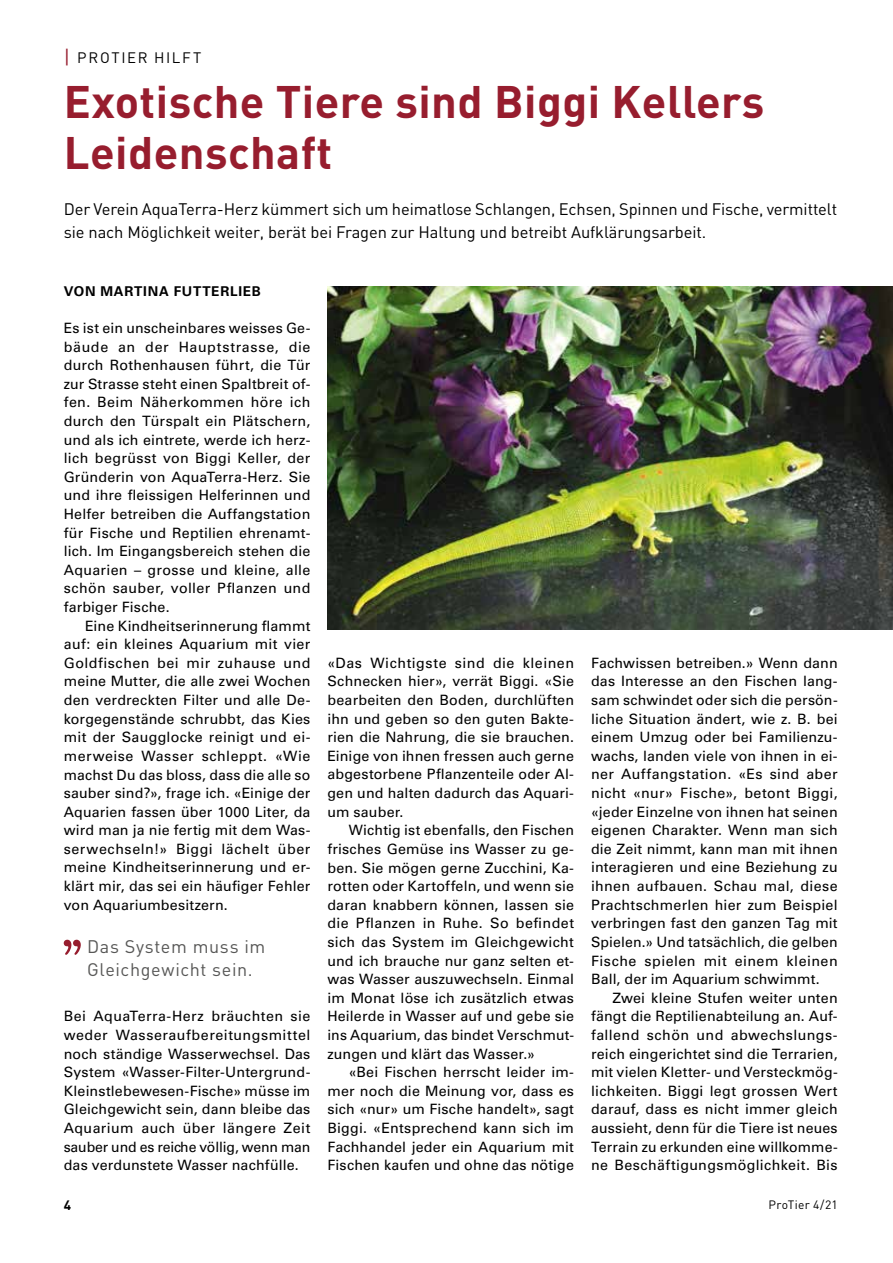
<style>
.page{position:relative;width:893px;height:1263px;background:#fff}
.page>*{position:absolute;margin:0;border:0;box-sizing:border-box;transform-origin:0 0}
.t1{font:51.45px "American Typewriter";color:#971d2e}
.t2{font:700 45px/51px "DIN";letter-spacing:.01em;color:#971d2e}
.t3{font:18px/22.5px "DIN";letter-spacing:.035em;color:#575756}
.t4{font:16.5px/22.5px "DIN";letter-spacing:-.005em;color:#000}
.t5{font:15px "DIN";letter-spacing:.11em;color:#000}
.t6{font:14.25px/18.6px "Univers LT Std";letter-spacing:.01em;color:#000;text-align:justify}
.t7{font:700 13.5px "Univers LT Std";letter-spacing:.055em;color:#000}
.t8{font:700 13.5px "DIN";color:#000}
.t9{font:12px "DIN";letter-spacing:.025em;color:#000}
.s1{font-size:19.5px;color:#971d2e}
</style>
<div class="page">
<img style="left:327px;top:287px;width:566px;height:342px">
<p class="t5" style="left:64px;top:49px;width:139px"><span class="s1">|</span> PROTIER HILFT</p>
<h2 class="t2" style="left:64px;top:74px;width:702px">Exotische Tiere sind Biggi Kellers<br>Leidenschaft</h2>
<p class="t4" style="left:64px;top:198px;width:775px">Der Verein AquaTerra-Herz kümmert sich um heimatlose Schlangen, Echsen, Spinnen und Fische, vermittelt sie nach Möglichkeit weiter, berät bei Fragen zur Haltung und betreibt Aufklärungsarbeit.</p>
<p class="t7" style="left:64px;top:283px;width:199px">VON MARTINA FUTTERLIEB</p>
<p class="t6" style="left:64px;top:319px;width:248px">Es ist ein unscheinbares weisses Ge&shy;bäude an der Hauptstrasse, die durch Rothenhausen führt, die Tür zur Strasse steht einen Spaltbreit of&shy;fen. Beim Näherkommen höre ich durch den Türspalt ein Plätschern, und als ich eintrete, werde ich herz&shy;lich begrüsst von Biggi Keller, der Gründerin von AquaTerra-Herz. Sie und ihre fleissigen Helferinnen und Helfer betreiben die Auffangstation für Fische und Reptilien ehrenamt&shy;lich. Im Eingangsbereich stehen die Aquarien – grosse und kleine, alle schön sauber, voller Pflanzen und farbiger Fische.</p>
<p class="t6" style="left:64px;top:616px;width:248px;text-indent:21px">Eine Kindheitserinnerung flammt auf: ein kleines Aquarium mit vier Goldfischen bei mir zuhause und meine Mutter, die alle zwei Wochen den verdreckten Filter und alle De&shy;korgegenstände schrubbt, das Kies mit der Saugglocke reinigt und ei&shy;merweise Wasser schleppt. «Wie machst Du das bloss, dass die alle so sauber sind?», frage ich. «Einige der Aquarien fassen über 1000 Liter, da wird man ja nie fertig mit dem Was&shy;serwechseln!» Biggi lächelt über meine Kindheitserinnerung und er&shy;klärt mir, das sei ein häufiger Fehler von Aquariumbesitzern.</p>
<h1 class="t1" style="left:61px;top:919px;width:24px">”</h1>
<p class="t3" style="left:87px;top:935px;width:180px">Das System muss im<br>Gleichgewicht sein.</p>
<p class="t6" style="left:64px;top:1007px;width:248px">Bei AquaTerra-Herz bräuchten sie weder Wasseraufbereitungsmittel noch ständige Wasserwechsel. Das System «Wasser-Filter-Untergrund-Kleinstlebewesen-Fische» müsse im Gleichgewicht sein, dann bleibe das Aquarium auch über längere Zeit sauber und es reiche völlig, wenn man das verdunstete Wasser nachfülle.</p>
<p class="t6" style="left:327px;top:654px;width:248px">«Das Wichtigste sind die kleinen Schnecken hier», verrät Biggi. «Sie bearbeiten den Boden, durchlüften ihn und geben so den guten Bakte&shy;rien die Nahrung, die sie brauchen.<br>Einige von ihnen fressen auch gerne abgestorbene Pflanzenteile oder Al&shy;gen und halten dadurch das Aquari&shy;um sauber.</p>
<p class="t6" style="left:327px;top:821px;width:248px;text-indent:21px">Wichtig ist ebenfalls, den Fischen frisches Gemüse ins Wasser zu ge&shy;ben. Sie mögen gerne Zucchini, Ka&shy;rotten oder Kartoffeln, und wenn sie daran knabbern können, lassen sie die Pflanzen in Ruhe. So befindet sich das System im Gleichgewicht und ich brauche nur ganz selten et&shy;was Wasser auszuwechseln. Einmal im Monat löse ich zusätzlich etwas Heilerde in Wasser auf und gebe sie ins Aquarium, das bindet Verschmut&shy;zungen und klärt das Wasser.»</p>
<p class="t6" style="left:327px;top:1063px;width:248px;text-indent:21px">«Bei Fischen herrscht leider im&shy;mer noch die Meinung vor, dass es sich «nur» um Fische handelt», sagt Biggi. «Entsprechend kann sich im Fachhandel jeder ein Aquarium mit Fischen kaufen und ohne das nötige</p>
<p class="t6" style="left:591px;top:654px;width:248px">Fachwissen betreiben.» Wenn dann das Interesse an den Fischen lang&shy;sam schwindet oder sich die persön&shy;liche Situation ändert, wie z. B. bei einem Umzug oder bei Familienzu&shy;wachs, landen viele von ihnen in ei&shy;ner Auffangstation. «Es sind aber nicht «nur» Fische», betont Biggi, «jeder Einzelne von ihnen hat seinen eigenen Charakter. Wenn man sich die Zeit nimmt, kann man mit ihnen interagieren und eine Beziehung zu ihnen aufbauen. Schau mal, diese Prachtschmerlen hier zum Beispiel verbringen fast den ganzen Tag mit Spielen.» Und tatsächlich, die gelben Fische spielen mit einem kleinen Ball, der im Aquarium schwimmt.</p>
<p class="t6" style="left:591px;top:988px;width:248px;text-indent:21px">Zwei kleine Stufen weiter unten fängt die Reptilienabteilung an. Auf&shy;fallend schön und abwechslungs&shy;reich eingerichtet sind die Terrarien, mit vielen Kletter- und Versteckmög&shy;lichkeiten. Biggi legt grossen Wert darauf, dass es nicht immer gleich aussieht, denn für die Tiere ist neues Terrain zu erkunden eine willkomme&shy;ne Beschäftigungsmöglichkeit. Bis</p>
<p class="t8" style="left:64px;top:1197px;width:9px">4</p>
<p class="t9" style="left:768px;top:1197px;width:71px">ProTier 4/21</p>
</div>
